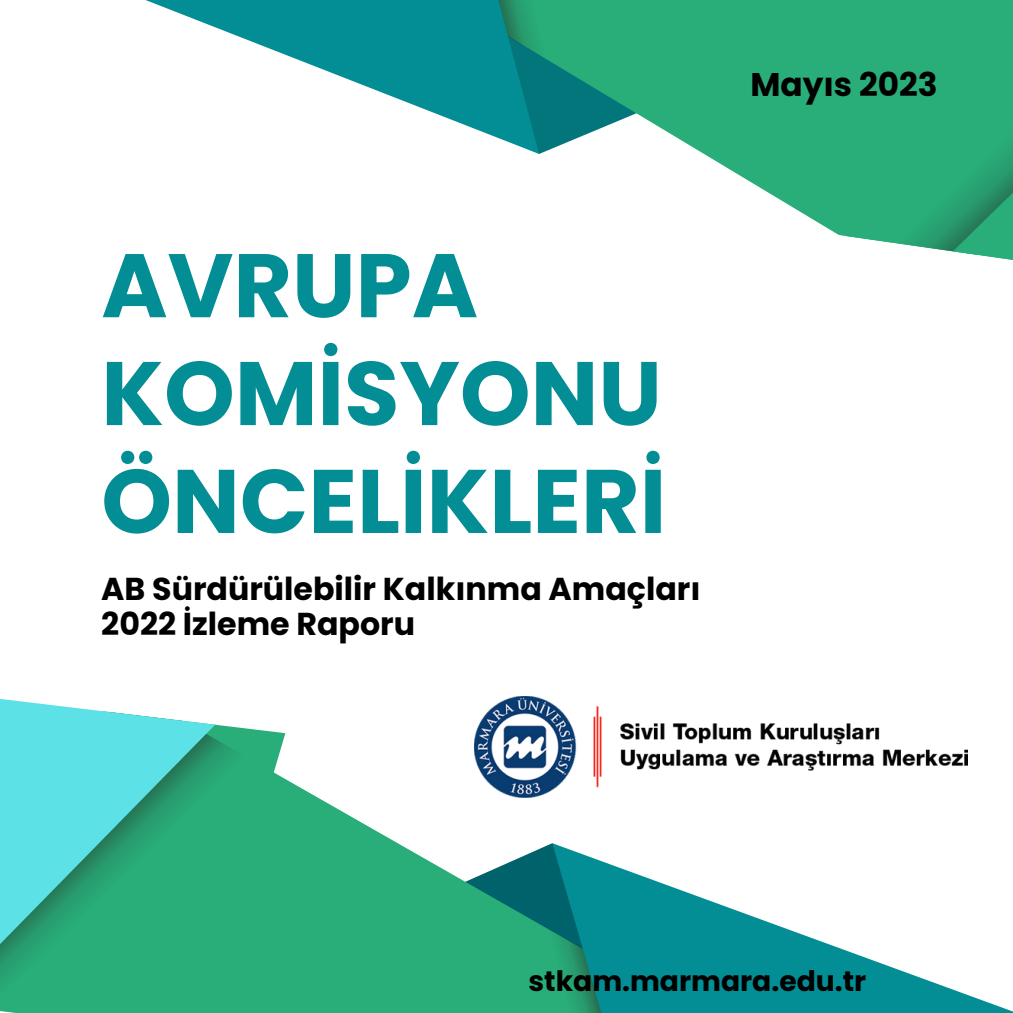
<style>
.page{position:relative;width:1013px;height:1013px;background:#fff}
.page>*{position:absolute;margin:0;border:0;box-sizing:border-box;transform-origin:0 0}
.t1{font:700 90px/107.8px "Poppins";color:#028e94}
.t2{font:700 32.75px "Poppins";color:#000}
.t3{font:700 31.62px "Poppins";color:#000}
.t4{font:700 28.12px "Poppins";color:#000}
</style>
<div class="page">
<svg style="left:575px;top:0;width:203px;height:199px;fill:#29ae79"></svg>
<svg style="left:778px;top:0;width:85px;height:239px;background:#38b382"></svg>
<div style="left:575px;top:0;width:30px;height:80px;background:#29ae79"></div>
<svg style="left:145px;top:0;width:430px;height:154px"></svg>
<svg style="left:863px;top:0;width:149px;height:260px;background:#31ae7c"></svg>
<svg style="left:330px;top:735px;width:206px;height:277px;fill:#29ae79"></svg>
<svg style="left:0;top:698px;width:330px;height:314px;fill:#29ae79"></svg>
<svg style="left:445px;top:832px;width:91px;height:180px"></svg>
<svg style="left:524px;top:843px;width:488px;height:169px"></svg>
<svg style="left:0;top:706px;width:257px;height:306px;background:#40bd9e"></svg>
<img style="left:475px;top:696px;width:492px;height:101px">
<p class="t2" style="left:750px;top:61px;width:189px">Mayıs 2023</p>
<p class="t1" style="left:101px;top:232px;width:566px">AVRUPA<br>KOMİSYONU<br>ÖNCELİKLERİ</p>
<p class="t3" style="left:101px;top:566px;width:601px">AB Sürdürülebilir Kalkınma Amaçları</p>
<p class="t3" style="left:101px;top:602px;width:315px">2022 İzleme Raporu</p>
<p class="t4" style="left:528px;top:960px;width:339px">stkam.marmara.edu.tr</p>
</div>
